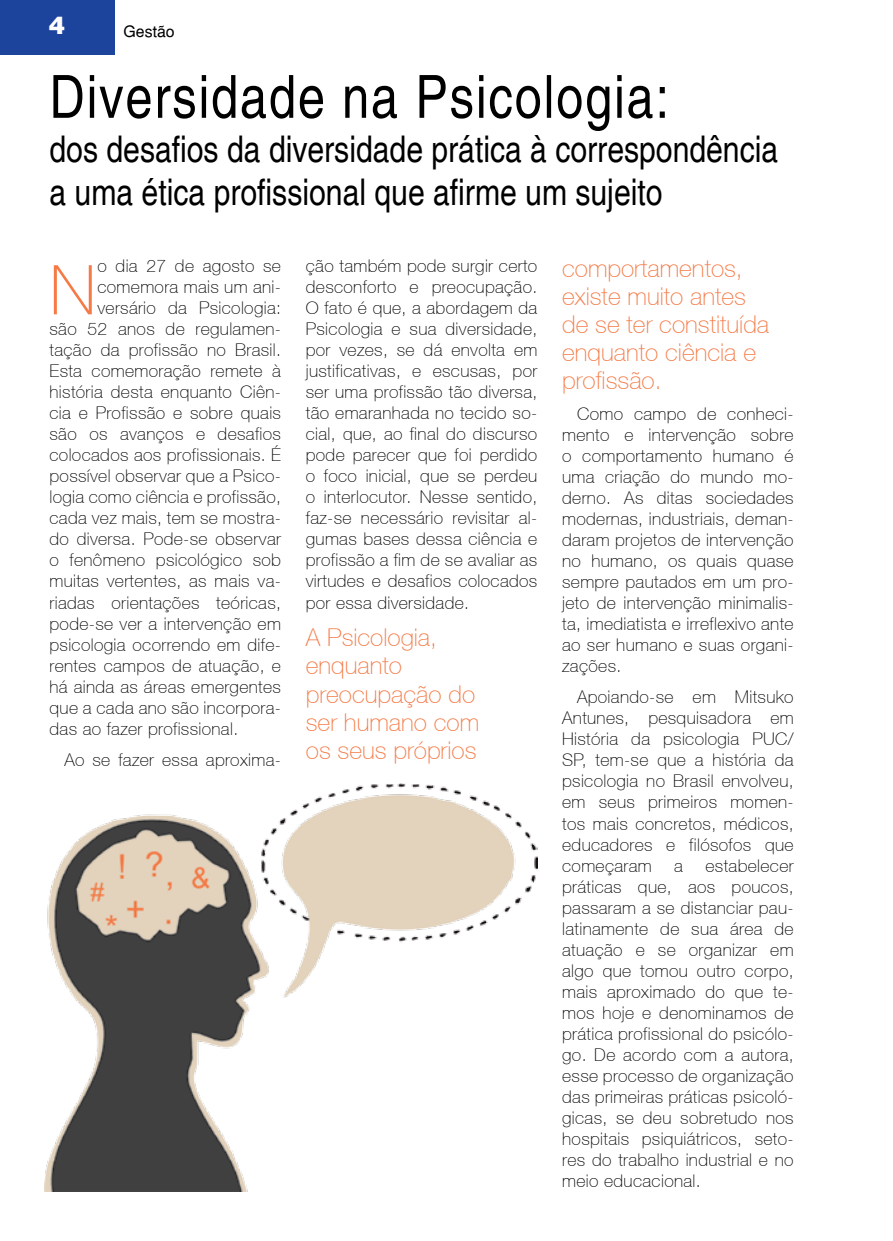
<style>
.page{position:relative;width:893px;height:1241px;background:#fff}
.page>*{position:absolute;margin:0;border:0;box-sizing:border-box;transform-origin:0 0}
.t1{font:100 68.77px "Helvetica 35";color:#f47a46}
.t2{font:condensed 59.5px "Helvetica";letter-spacing:.03em;color:#000}
.t3{font:condensed 36.75px/43.8px "Helvetica";color:#000}
.t4{font:100 24.5px/28px "Helvetica 35";color:#f47a46}
.t5{font:900 24.5px "Helvetica";color:#fff}
.t6{font:100 17.5px/21px "Helvetica 35";letter-spacing:.02em;color:#000;text-align:justify}
.t7{font:15.75px "Helvetica";color:#000}
</style>
<div class="page">
<div style="left:0;top:0;width:114px;height:55px;background:#1c449c"></div>
<img style="left:45px;top:783px;width:492px;height:408px">
<h3 class="t5" style="left:49px;top:9px;width:18px">4</h3>
<p class="t7" style="left:124px;top:22px;width:52px">Gestão</p>
<h2 class="t2" style="left:50px;top:62px;width:621px">Diversidade na Psicologia:</h2>
<h3 class="t3" style="left:50px;top:127px;width:730px">dos desafios da diversidade prática à correspondência a uma ética profissional que afirme um sujeito</h3>
<h1 class="t1" style="left:50px;top:250px;width:48px">N</h1>
<p class="t6" style="left:97px;top:255px;width:185px">o dia 27 de agosto se</p>
<p class="t6" style="left:97px;top:276px;width:185px">comemora mais um ani-</p>
<p class="t6" style="left:97px;top:297px;width:185px">versário da Psicologia:</p>
<p class="t6" style="left:50px;top:318px;width:233px">são 52 anos de regulamen-</p>
<p class="t6" style="left:50px;top:339px;width:233px">tação da profissão no Brasil.</p>
<p class="t6" style="left:50px;top:360px;width:233px">Esta comemoração remete à</p>
<p class="t6" style="left:50px;top:381px;width:233px">história desta enquanto Ciên-</p>
<p class="t6" style="left:50px;top:402px;width:233px">cia e Profissão e sobre quais</p>
<p class="t6" style="left:50px;top:423px;width:233px">são os avanços e desafios</p>
<p class="t6" style="left:50px;top:444px;width:233px">colocados aos profissionais. É</p>
<p class="t6" style="left:50px;top:465px;width:233px">possível observar que a Psico-</p>
<p class="t6" style="left:50px;top:486px;width:233px">logia como ciência e profissão,</p>
<p class="t6" style="left:50px;top:507px;width:233px">cada vez mais, tem se mostra-</p>
<p class="t6" style="left:50px;top:528px;width:233px">do diversa. Pode-se observar</p>
<p class="t6" style="left:50px;top:549px;width:233px">o fenômeno psicológico sob</p>
<p class="t6" style="left:50px;top:570px;width:233px">muitas vertentes, as mais va-</p>
<p class="t6" style="left:50px;top:591px;width:233px">riadas orientações teóricas,</p>
<p class="t6" style="left:50px;top:612px;width:233px">pode-se ver a intervenção em</p>
<p class="t6" style="left:50px;top:633px;width:233px">psicologia ocorrendo em dife-</p>
<p class="t6" style="left:50px;top:654px;width:233px">rentes campos de atuação, e</p>
<p class="t6" style="left:50px;top:675px;width:233px">há ainda as áreas emergentes</p>
<p class="t6" style="left:50px;top:696px;width:233px">que a cada ano são incorpora-</p>
<p class="t6" style="left:50px;top:717px;width:190px">das ao fazer profissional.</p>
<p class="t6" style="left:64px;top:748px;width:218px">Ao se fazer essa aproxima-</p>
<p class="t6" style="left:306px;top:255px;width:233px">ção também pode surgir certo desconforto e preocupação.<br>O fato é que, a abordagem da Psicologia e sua diversidade, por vezes, se dá envolta em justificativas, e escusas, por ser uma profissão tão diversa, tão emaranhada no tecido so&shy;cial, que, ao final do discurso pode parecer que foi perdido o foco inicial, que se perdeu o interlocutor. Nesse sentido, faz-se necessário revisitar al&shy;gumas bases dessa ciência e profissão a fim de se avaliar as virtudes e desafios colocados por essa diversidade.</p>
<h3 class="t4" style="left:306px;top:623px;width:175px">A Psicologia, enquanto preocupação do ser humano com os seus próprios</h3>
<h3 class="t4" style="left:562px;top:254px;width:209px">comportamentos, existe muito antes de se ter constituída enquanto ciência e profissão.</h3>
<p class="t6" style="left:562px;top:403px;width:233px;text-indent:15px">Como campo de conheci&shy;mento e intervenção sobre o comportamento humano é uma criação do mundo mo&shy;derno. As ditas sociedades modernas, industriais, deman&shy;daram projetos de intervenção no humano, os quais quase sempre pautados em um pro&shy;jeto de intervenção minimalis&shy;ta, imediatista e irreflexivo ante ao ser humano e suas organi&shy;zações.</p>
<p class="t6" style="left:562px;top:686px;width:233px;text-indent:15px">Apoiando-se em Mitsuko Antunes, pesquisadora em História da psicologia PUC/ SP, tem-se que a história da psicologia no Brasil envolveu, em seus primeiros momen&shy;tos mais concretos, médicos, educadores e filósofos que começaram</p>
<p class="t6" style="left:562px;top:854px;width:233px;text-indent:143px">estabelecer práticas que, aos poucos, passaram a se distanciar pau&shy;latinamente de sua área de atuação e se organizar em algo que tomou outro corpo, mais aproximado do que te&shy;mos hoje e denominamos de prática profissional do psicólo&shy;go. De acordo com a autora, esse processo de organização das primeiras práticas psicoló&shy;gicas, se deu sobretudo nos hospitais psiquiátricos, seto&shy;res do trabalho industrial e no meio educacional.</p>
<p class="t6" style="left:674px;top:854px;width:10px">a</p>
</div>
